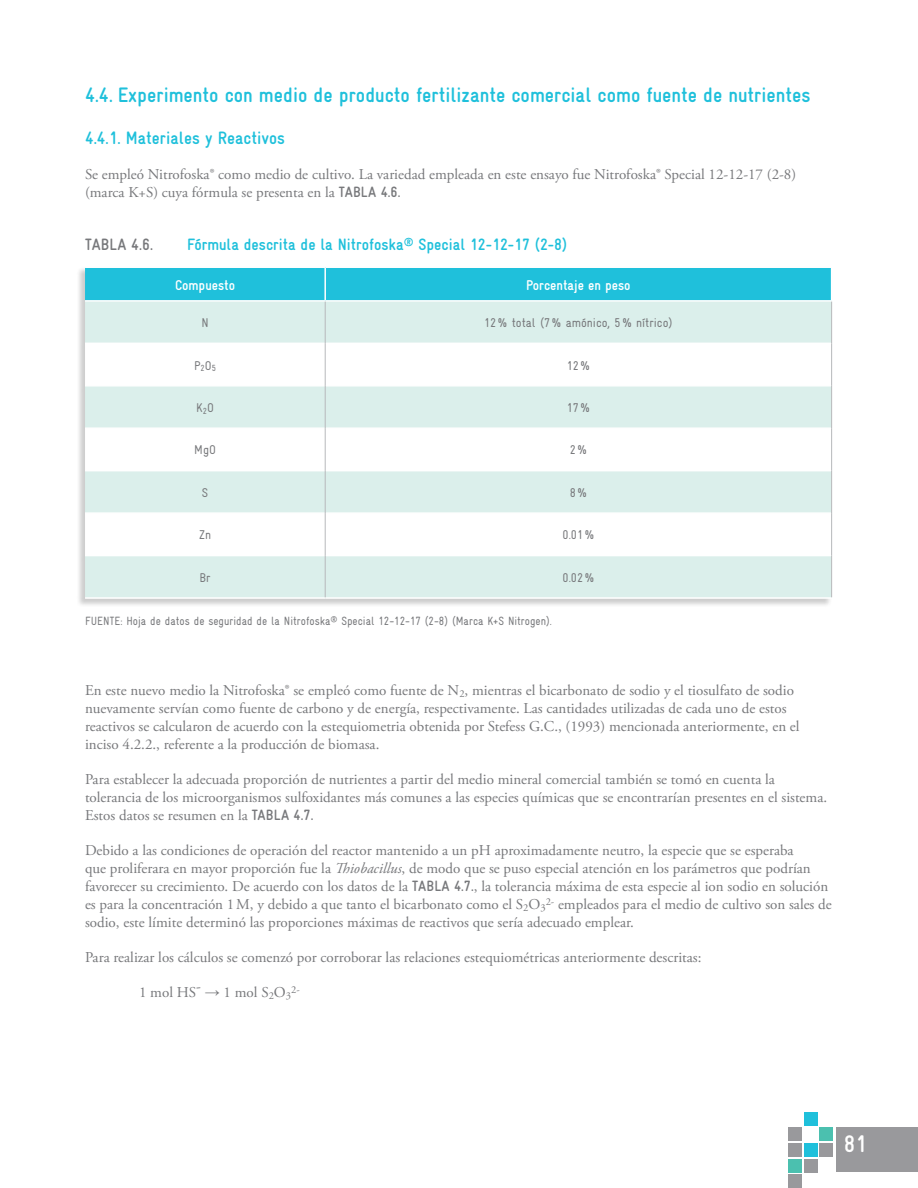
<style>
.page{position:relative;width:918px;height:1188px;background:#fff}
.page>*{position:absolute;margin:0;border:0;box-sizing:border-box;transform-origin:0 0}
.t1{font:700 condensed 24px "GIZ Gravur Pro";color:#fff}
.t2{font:700 condensed 21px "GIZ Gravur Pro";color:#1fc0db}
.t3{font:700 condensed 18px "GIZ Gravur Pro";color:#1fc0db}
.t4{font:700 condensed 16.5px "GIZ Gravur Pro";color:#1fc0db}
.t5{font:700 condensed 16.5px "GIZ Gravur Pro";letter-spacing:.01em;color:#77787b}
.t6{font:15px/18px "Adobe Garamond Pro";color:#77787b}
.t7{font:700 condensed 14.25px "GIZ Gravur Pro";color:#fff}
.t8{font:condensed 12.75px "GIZ Gravur Pro";color:#77787b}
.t9{font:condensed 12px "GIZ Gravur Pro";color:#77787b;scale:.95 1}
.t10{font:10.5px "Adobe Garamond Pro";color:#77787b}
.s1{font-family:"GIZ Gravur Pro";font-weight:700;font-stretch:condensed}
.s2{font-style:italic}
.s3{font-family:"Times New Roman"}
</style>
<div class="page">
<div style="left:820px;top:1128px;width:13px;height:13px;background:#4bc0af"></div>
<div style="left:788px;top:1159px;width:14px;height:13px;background:#4bc0af"></div>
<div style="left:804px;top:1112px;width:13px;height:13px;background:#1fc0db"></div>
<div style="left:804px;top:1143px;width:13px;height:14px;background:#1fc0db"></div>
<div style="left:836px;top:1128px;width:82px;height:44px;background:#99999c"></div>
<div style="left:788px;top:1128px;width:14px;height:13px;background:#99999c"></div>
<div style="left:804px;top:1159px;width:13px;height:13px;background:#99999c"></div>
<div style="left:820px;top:1143px;width:13px;height:14px;background:#99999c"></div>
<div style="left:788px;top:1175px;width:14px;height:13px;background:#99999c"></div>
<div style="left:788px;top:1143px;width:14px;height:14px;background:#99999c"></div>
<div style="left:76px;top:266px;width:757px;height:342px;background:#000;opacity:.2"></div>
<div style="left:85px;top:268px;width:746px;height:32px;background:#1fc0db"></div>
<div style="left:85px;top:302px;width:746px;height:295px;background:#dbefeb"></div>
<svg style="left:85px;top:344px;width:746px;height:211px"></svg>
<hr style="left:85px;top:266px;width:240px;height:2px;background:#fff">
<hr style="left:325px;top:266px;width:507px;height:2px;background:#fff">
<hr style="left:324px;top:268px;width:2px;height:32px;background:#fff">
<hr style="left:831px;top:268px;width:1px;height:32px;background:#fff">
<hr style="left:85px;top:300px;width:240px;height:2px;background:#fff">
<hr style="left:325px;top:300px;width:507px;height:2px;background:#fff">
<hr style="left:85px;top:343px;width:240px;height:1px;background:#fff">
<hr style="left:325px;top:343px;width:506px;height:1px;background:#fff">
<hr style="left:85px;top:385px;width:240px;height:2px;background:#fff">
<hr style="left:325px;top:385px;width:506px;height:2px;background:#fff">
<hr style="left:85px;top:427px;width:240px;height:2px;background:#fff">
<hr style="left:325px;top:427px;width:506px;height:2px;background:#fff">
<hr style="left:85px;top:470px;width:240px;height:1px;background:#fff">
<hr style="left:325px;top:470px;width:506px;height:1px;background:#fff">
<hr style="left:85px;top:512px;width:240px;height:2px;background:#fff">
<hr style="left:325px;top:512px;width:506px;height:2px;background:#fff">
<hr style="left:85px;top:555px;width:240px;height:1px;background:#fff">
<hr style="left:325px;top:555px;width:506px;height:1px;background:#fff">
<hr style="left:85px;top:597px;width:240px;height:2px;background:#fff">
<hr style="left:325px;top:597px;width:507px;height:2px;background:#fff">
<hr style="left:325px;top:302px;width:1px;height:41px;background:#b7b9bb">
<hr style="left:831px;top:302px;width:1px;height:41px;background:#b7b9bb">
<hr style="left:325px;top:343px;width:1px;height:43px;background:#b7b9bb">
<hr style="left:831px;top:343px;width:1px;height:43px;background:#b7b9bb">
<hr style="left:325px;top:386px;width:1px;height:42px;background:#b7b9bb">
<hr style="left:831px;top:386px;width:1px;height:42px;background:#b7b9bb">
<hr style="left:325px;top:428px;width:1px;height:43px;background:#b7b9bb">
<hr style="left:831px;top:428px;width:1px;height:43px;background:#b7b9bb">
<hr style="left:325px;top:471px;width:1px;height:42px;background:#b7b9bb">
<hr style="left:831px;top:471px;width:1px;height:42px;background:#b7b9bb">
<hr style="left:325px;top:513px;width:1px;height:43px;background:#b7b9bb">
<hr style="left:831px;top:513px;width:1px;height:43px;background:#b7b9bb">
<hr style="left:325px;top:556px;width:1px;height:41px;background:#b7b9bb">
<hr style="left:831px;top:556px;width:1px;height:41px;background:#b7b9bb">
<h2 class="t2" style="left:85px;top:82px;width:727px">4.4. Experimento con medio de producto fertilizante comercial como fuente de nutrientes</h2>
<p class="t3" style="left:85px;top:127px;width:201px">4.4.1. Materiales y Reactivos</p>
<p class="t6" style="left:85px;top:165px;width:713px">Se empleó Nitrofoska® como medio de cultivo. La variedad empleada en este ensayo fue Nitrofoska® Special 12-12-17 (2-8) (marca K+S) cuya fórmula se presenta en la <span class="s1">TABLA 4.6.</span></p>
<p class="t5" style="left:85px;top:235px;width:69px">TABLA 4.6.</p>
<p class="t4" style="left:187px;top:235px;width:382px">Fórmula descrita de la Nitrofoska<sup>®</sup> Special 12-12-17 (2-8)</p>
<p class="t7" style="left:175px;top:277px;width:62px">Compuesto</p>
<p class="t7" style="left:526px;top:277px;width:106px">Porcentaje en peso</p>
<p class="t8" style="left:201px;top:315px;width:9px">N</p>
<p class="t8" style="left:484px;top:315px;width:190px">12% total (7% amónico, 5% nítrico)</p>
<p class="t8" style="left:194px;top:358px;width:23px">P<sub>2</sub>O<sub>5</sub></p>
<p class="t8" style="left:567px;top:358px;width:25px">12%</p>
<p class="t8" style="left:196px;top:400px;width:19px">K<sub>2</sub>O</p>
<p class="t8" style="left:567px;top:400px;width:25px">17%</p>
<p class="t8" style="left:194px;top:443px;width:23px">MgO</p>
<p class="t8" style="left:570px;top:443px;width:19px">2%</p>
<p class="t8" style="left:202px;top:485px;width:8px">S</p>
<p class="t8" style="left:570px;top:485px;width:19px">8%</p>
<p class="t8" style="left:199px;top:528px;width:13px">Zn</p>
<p class="t8" style="left:563px;top:528px;width:33px">0.01%</p>
<p class="t8" style="left:200px;top:570px;width:13px">Br</p>
<p class="t8" style="left:563px;top:570px;width:33px">0.02%</p>
<p class="t9" style="left:85px;top:614px;width:493px">FUENTE: Hoja de datos de seguridad de la Nitrofoska<sup>®</sup> Special 12-12-17 (2-8) (Marca K+S Nitrogen).</p>
<p class="t6" style="left:85px;top:681px;width:716px">En este nuevo medio la Nitrofoska® se empleó como fuente de N<sub>2</sub>, mientras el bicarbonato de sodio y el tiosulfato de sodio nuevamente servían como fuente de carbono y de energía, respectivamente. Las cantidades utilizadas de cada uno de estos reactivos se calcularon de acuerdo con la estequiometria obtenida por Stefess G.C., (1993) mencionada anteriormente, en el inciso 4.2.2., referente a la producción de biomasa.</p>
<p class="t6" style="left:85px;top:770px;width:744px">Para establecer la adecuada proporción de nutrientes a partir del medio mineral comercial también se tomó en cuenta la tolerancia de los microorganismos sulfoxidantes más comunes a las especies químicas que se encontrarían presentes en el sistema.<br>Estos datos se resumen en la <span class="s1">TABLA 4.7.</span></p>
<p class="t6" style="left:85px;top:841px;width:748px">Debido a las condiciones de operación del reactor mantenido a un pH aproximadamente neutro, la especie que se esperaba<br>que proliferara en mayor proporción fue la <span class="s2">Thiobacillus</span>, de modo que se puso especial atención en los parámetros que podrían favorecer su crecimiento. De acuerdo con los datos de la <span class="s1">TABLA 4.7.</span>, la tolerancia máxima de esta especie al ion sodio en solución es para la concentración 1M, y debido a que tanto el bicarbonato como el S<sub>2</sub>O<sub>3</sub><sup>2-</sup> empleados para el medio de cultivo son sales de sodio, este límite determinó las proporciones máximas de reactivos que sería adecuado emplear.</p>
<p class="t6" style="left:85px;top:948px;width:618px">Para realizar los cálculos se comenzó por corroborar las relaciones estequiométricas anteriormente descritas:</p>
<p class="t6" style="left:139px;top:983px;width:154px">1 mol HS- <span class="s3">→</span> 1 mol S<sub>2</sub>O<sub>3</sub></p>
<p class="t10" style="left:291px;top:983px;width:10px">2-</p>
<h1 class="t1" style="left:844px;top:1130px;width:25px">81</h1>
</div>
